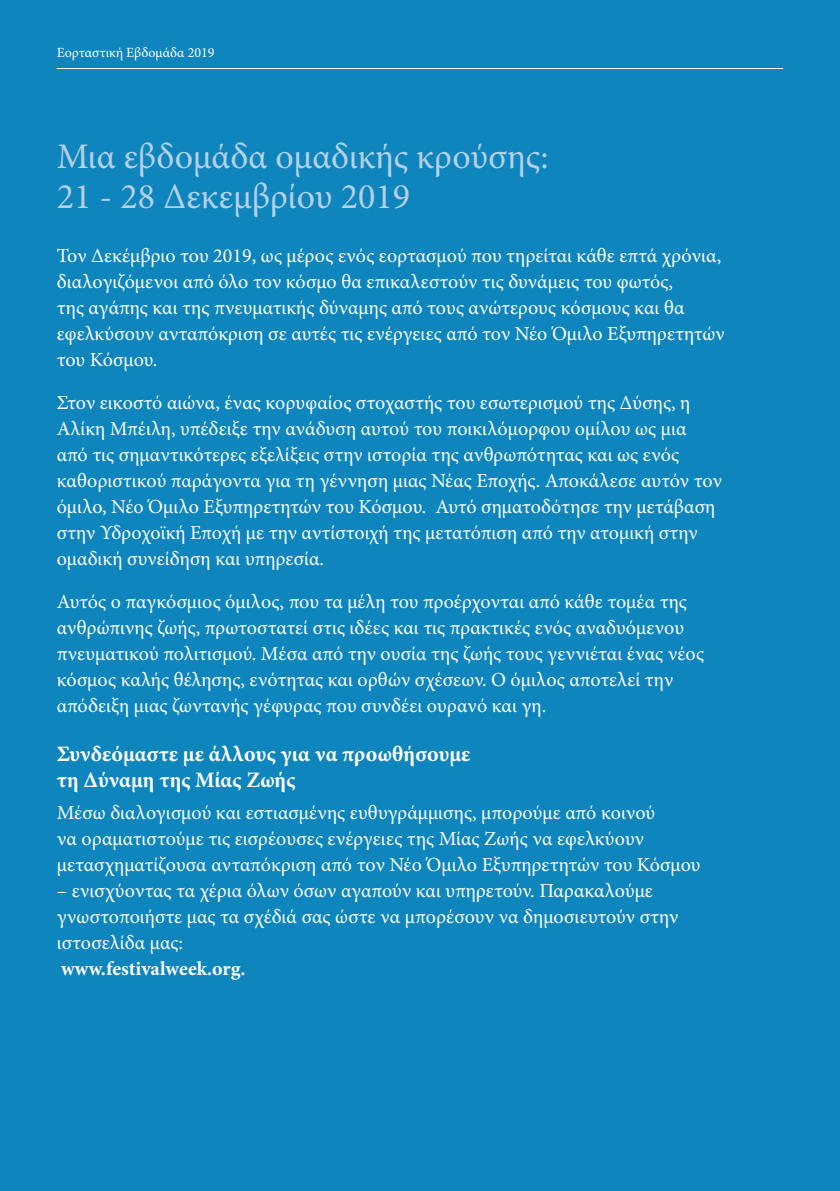
<style>
.page{position:relative;width:840px;height:1191px;background:#fff}
.page>*{position:absolute;margin:0;border:0;box-sizing:border-box;transform-origin:0 0}
.t1{font:36px/40px "Minion Pro";color:#b5d0e7}
.t2{font:700 22px/26px "Minion Pro";letter-spacing:.005em;color:#fff}
.t3{font:20px/26px "Minion Pro";color:#fff}
.t4{font:700 20px "Minion Pro";color:#fff}
.t5{font:14px "Minion Pro";color:#fff}
</style>
<div class="page">
<div style="left:0;top:0;width:839px;height:1191px;background:#0e86bd"></div>
<hr style="left:57px;top:68px;width:725px;height:1px;background:#fff">
<p class="t5" style="left:57px;top:43px;width:159px">Εορταστική Εβδομάδα 2019</p>
<h1 class="t1" style="left:57px;top:137px;width:493px">Μια εβδομάδα ομαδικής κρούσης:<br>21 - 28 Δεκεμβρίου 2019</h1>
<p class="t3" style="left:57px;top:243px;width:669px">Τον Δεκέμβριο του 2019, ως μέρος ενός εορτασμού που τηρείται κάθε επτά χρόνια, διαλογιζόμενοι από όλο τον κόσμο θα επικαλεστούν τις δυνάμεις του φωτός,<br>της αγάπης και της πνευματικής δύναμης από τους ανώτερους κόσμους και θα εφελκύσουν ανταπόκριση σε αυτές τις ενέργειες από τον Νέο Όμιλο Εξυπηρετητών του Κόσμου.</p>
<p class="t3" style="left:57px;top:390px;width:666px">Στον εικοστό αιώνα, ένας κορυφαίος στοχαστής του εσωτερισμού της Δύσης, η Αλίκη Μπέιλη, υπέδειξε την ανάδυση αυτού του ποικιλόμορφου ομίλου ως μια από τις σημαντικότερες εξελίξεις στην ιστορία της ανθρωπότητας και ως ενός καθοριστικού παράγοντα για τη γέννηση μιας Νέας Εποχής. Αποκάλεσε αυτόν τον όμιλο, Νέο Όμιλο Εξυπηρετητών του Κόσμου. Αυτό σηματοδότησε την μετάβαση στην Υδροχοϊκή Εποχή με την αντίστοιχή της μετατόπιση από την ατομική στην ομαδική συνείδηση και υπηρεσία.</p>
<p class="t3" style="left:57px;top:589px;width:648px">Αυτός ο παγκόσμιος όμιλος, που τα μέλη του προέρχονται από κάθε τομέα της ανθρώπινης ζωής, πρωτοστατεί στις ιδέες και τις πρακτικές ενός αναδυόμενου πνευματικού πολιτισμού. Μέσα από την ουσία της ζωής τους γεννιέται ένας νέος κόσμος καλής θέλησης, ενότητας και ορθών σχέσεων. Ο όμιλος αποτελεί την απόδειξη μιας ζωντανής γέφυρας που συνδέει ουρανό και γη.</p>
<p class="t2" style="left:57px;top:740px;width:415px">Συνδεόμαστε με άλλους για να προωθήσουμε τη Δύναμη της Μίας Ζωής</p>
<p class="t3" style="left:57px;top:799px;width:645px">Μέσω διαλογισμού και εστιασμένης ευθυγράμμισης, μπορούμε από κοινού<br>να οραματιστούμε τις εισρέουσες ενέργειες της Μίας Ζωής να εφελκύουν μετασχηματίζουσα ανταπόκριση από τον Νέο Όμιλο Εξυπηρετητών του Κόσμου</p>
<p class="t3" style="left:57px;top:877px;width:623px">– ενισχύοντας τα χέρια όλων όσων αγαπούν και υπηρετούν. Παρακαλούμε γνωστοποιήστε μας τα σχέδιά σας ώστε να μπορέσουν να δημοσιευτούν στην ιστοσελίδα μας:</p>
<p class="t4" style="left:61px;top:954px;width:186px">www.festivalweek.org.</p>
</div>
